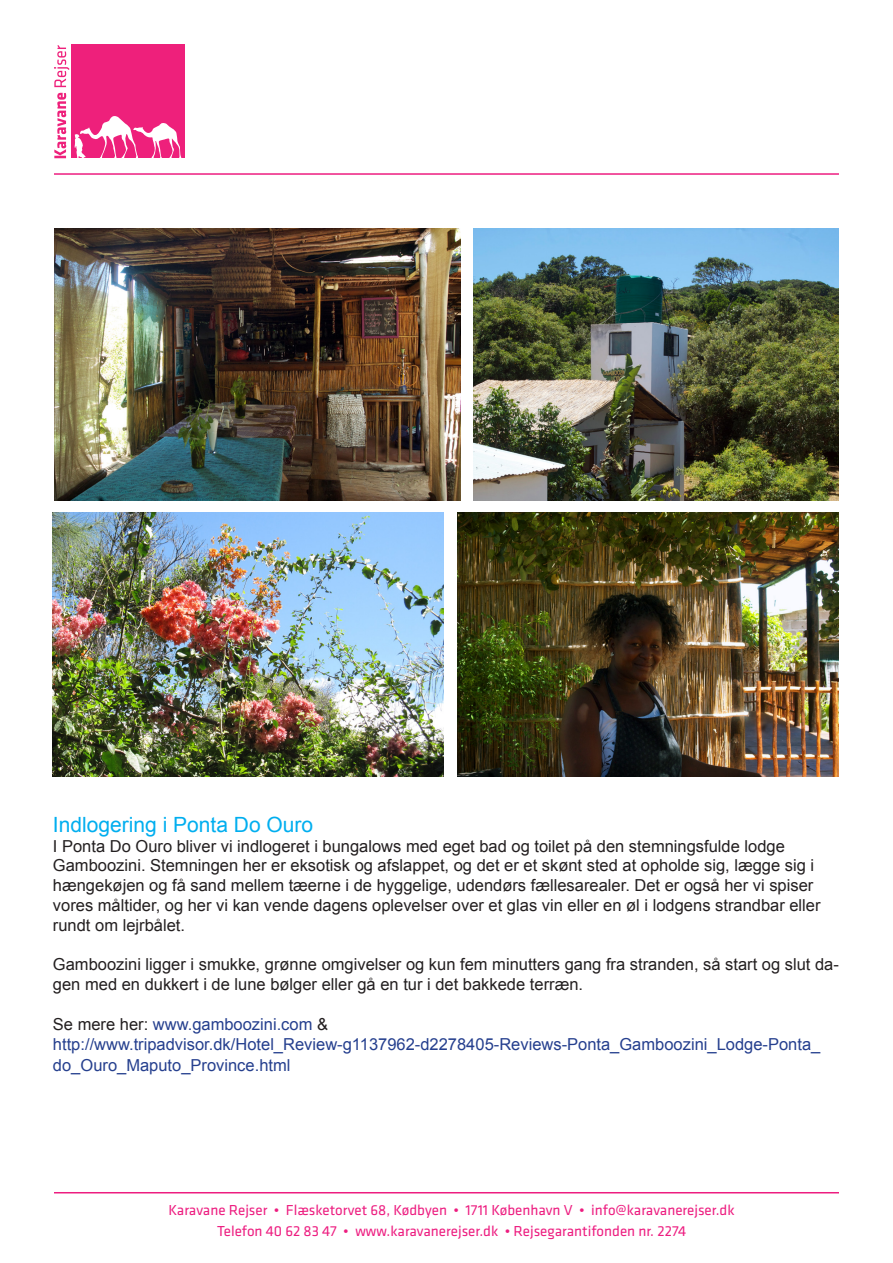
<style>
.page{position:relative;width:893px;height:1263px;background:#fff}
.page>*{position:absolute;margin:0;border:0;box-sizing:border-box;transform-origin:0 0}
.t1{font:21px "Arial";color:#00aeef}
.t2{font:16.5px/19.8px "Arial";color:#231f20}
.t3{font:16.5px/21.6px "Arial";color:#253f8e}
.t4{font:15px "Klavika Basic";color:#ed1d80}
.s1{color:#231f20}
</style>
<div class="page">
<hr style="left:54px;top:1192px;width:785px;height:1px;background:#ed1d80">
<hr style="left:54px;top:173px;width:785px;height:2px;background:#ed1d80">
<div style="left:71px;top:44px;width:113px;height:114px;background:#ee207b"></div>
<svg style="left:74px;top:116px;width:107px;height:42px"></svg>
<svg style="left:54px;top:93px;width:12px;height:65px"></svg>
<svg style="left:54px;top:45px;width:16px;height:42px"></svg>
<img style="left:54px;top:229px;width:406px;height:272px">
<img style="left:458px;top:512px;width:381px;height:265px">
<img style="left:473px;top:229px;width:366px;height:272px">
<img style="left:53px;top:512px;width:391px;height:265px">
<p class="t1" style="left:53px;top:810px;width:262px">Indlogering i Ponta Do Ouro</p>
<p class="t2" style="left:53px;top:836px;width:769px">I Ponta Do Ouro bliver vi indlogeret i bungalows med eget bad og toilet på den stemningsfulde lodge Gamboozini. Stemningen her er eksotisk og afslappet, og det er et skønt sted at opholde sig, lægge sig i hængekøjen og få sand mellem tæerne i de hyggelige, udendørs fællesarealer. Det er også her vi spiser vores måltider, og her vi kan vende dagens oplevelser over et glas vin eller en øl i lodgens strandbar eller rundt om lejrbålet.</p>
<p class="t2" style="left:53px;top:954px;width:787px">Gamboozini ligger i smukke, grønne omgivelser og kun fem minutters gang fra stranden, så start og slut da&shy;gen med en dukkert i de lune bølger eller gå en tur i det bakkede terræn.</p>
<p class="t3" style="left:53px;top:1013px;width:277px"><span class="s1">Se mere her:</span> www.gamboozini.com <span class="s1">&amp;</span></p>
<p class="t3" style="left:53px;top:1033px;width:769px">http://www.tripadvisor.dk/Hotel_Review-g1137962-d2278405-Reviews-Ponta_Gamboozini_Lodge-Ponta_ do_Ouro_Maputo_Province.html</p>
<p class="t4" style="left:169px;top:1200px;width:568px">Karavane Rejser • Flæsketorvet 68, Kødbyen • 1711 København V • info@karavanerejser.dk</p>
<p class="t4" style="left:217px;top:1221px;width:471px">Telefon 40 62 83 47 • www.karavanerejser.dk • Rejsegarantifonden nr. 2274</p>
</div>
